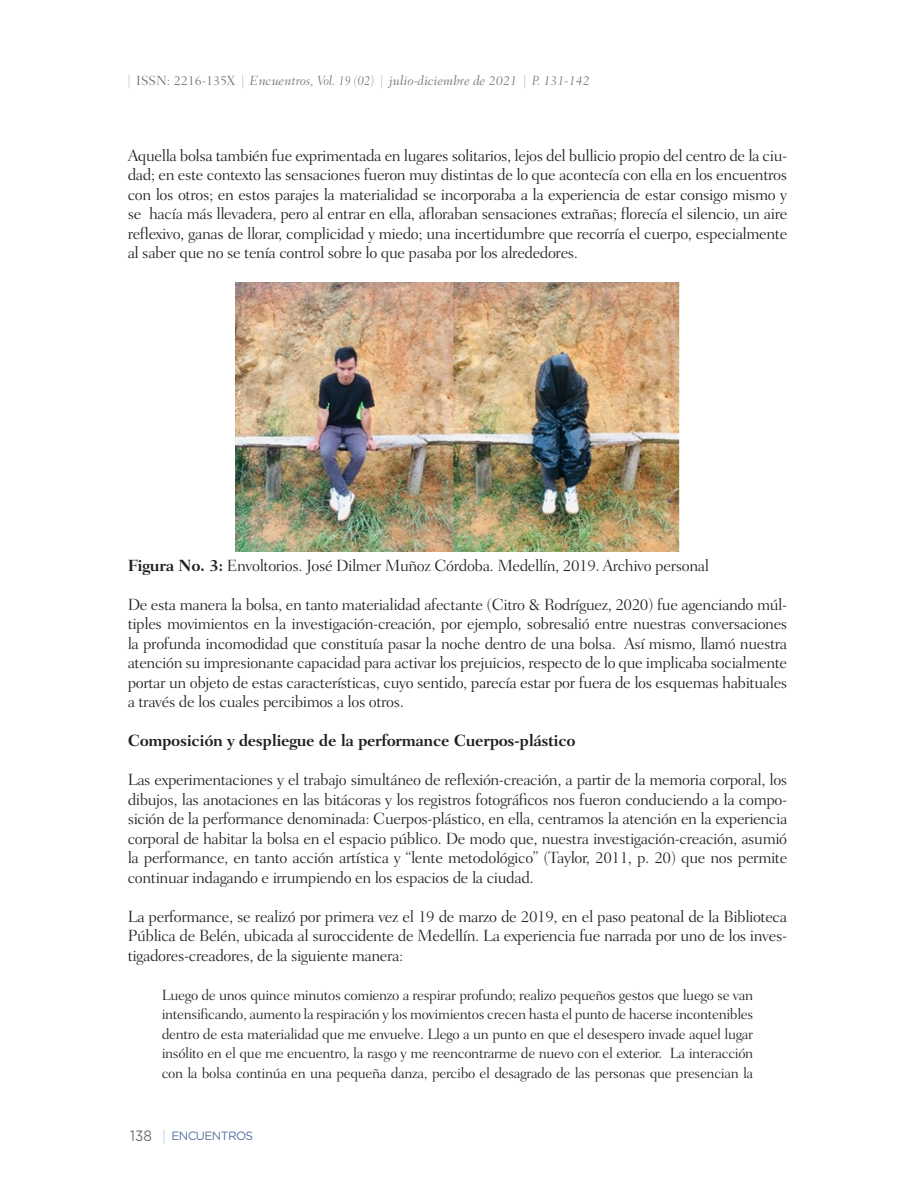
<style>
.page{position:relative;width:915px;height:1191px;background:#fff}
.page>*{position:absolute;margin:0;border:0;box-sizing:border-box;transform-origin:0 0}
.t1{font:300 16.5px/19.5px "Fairfield LT Std";letter-spacing:-.025em;color:#231f20;text-align:justify}
.t2{font:700 16.5px "Fairfield LT Std";letter-spacing:-.025em;color:#231f20}
.t3{font:300 15px/19.5px "Fairfield LT Std";letter-spacing:-.025em;color:#231f20;text-align:justify}
.t4{font:italic 300 13.5px "Fairfield LT Std";color:#6c6d70}
.t5{font:12px "Gotham Rounded";letter-spacing:-.05em;color:#54749f}
.s1{color:#98b2dc}
.s2{font-style:normal}
.s3{font-weight:700}
.s4{font-size:15px;color:#6c6d70}
.s5{font-family:"Fairfield LT Std";font-weight:300;font-style:italic;font-size:13.5px;color:#98b2dc}
</style>
<div class="page">
<img style="left:235px;top:282px;width:444px;height:269px">
<p class="t4" style="left:128px;top:72px;width:463px"><span class="s1">|</span> <span class="s2">ISSN: 2216-135X</span> <span class="s1">|</span> Encuentros, Vol. 19 (02) <span class="s1">|</span> julio-diciembre de 2021 <span class="s1">|</span> P. 131-142</p>
<p class="t1" style="left:128px;top:146px;width:661px">Aquella bolsa también fue exprimentada en lugares solitarios, lejos del bullicio propio del centro de la ciu&shy;dad; en este contexto las sensaciones fueron muy distintas de lo que acontecía con ella en los encuentros con los otros; en estos parajes la materialidad se incorporaba a la experiencia de estar consigo mismo y se hacía más llevadera, pero al entrar en ella, afloraban sensaciones extrañas; florecía el silencio, un aire reflexivo, ganas de llorar, complicidad y miedo; una incertidumbre que recorría el cuerpo, especialmente al saber que no se tenía control sobre lo que pasaba por los alrededores.</p>
<p class="t1" style="left:128px;top:555px;width:582px"><span class="s3">Figura No. 3:</span> Envoltorios. José Dilmer Muñoz Córdoba. Medellín, 2019. Archivo personal</p>
<p class="t1" style="left:128px;top:594px;width:661px">De esta manera la bolsa, en tanto materialidad afectante (Citro &amp; Rodríguez, 2020) fue agenciando múl&shy;tiples movimientos en la investigación-creación, por ejemplo, sobresalió entre nuestras conversaciones la profunda incomodidad que constituía pasar la noche dentro de una bolsa. Así mismo, llamó nuestra atención su impresionante capacidad para activar los prejuicios, respecto de lo que implicaba socialmente portar un objeto de estas características, cuyo sentido, parecía estar por fuera de los esquemas habituales a través de los cuales percibimos a los otros.</p>
<p class="t2" style="left:128px;top:731px;width:449px">Composición y despliegue de la performance Cuerpos-plástico</p>
<p class="t1" style="left:128px;top:770px;width:661px">Las experimentaciones y el trabajo simultáneo de reflexión-creación, a partir de la memoria corporal, los dibujos, las anotaciones en las bitácoras y los registros fotográficos nos fueron conduciendo a la compo&shy;sición de la performance denominada: Cuerpos-plástico, en ella, centramos la atención en la experiencia corporal de habitar la bolsa en el espacio público. De modo que, nuestra investigación-creación, asumió la performance, en tanto acción artística y “lente metodológico” (Taylor, 2011, p. 20) que nos permite continuar indagando e irrumpiendo en los espacios de la ciudad.</p>
<p class="t1" style="left:128px;top:906px;width:661px">La performance, se realizó por primera vez el 19 de marzo de 2019, en el paso peatonal de la Biblioteca Pública de Belén, ubicada al suroccidente de Medellín. La experiencia fue narrada por uno de los inves&shy;tigadores-creadores, de la siguiente manera:</p>
<p class="t3" style="left:162px;top:985px;width:593px">Luego de unos quince minutos comienzo a respirar profundo; realizo pequeños gestos que luego se van intensificando, aumento la respiración y los movimientos crecen hasta el punto de hacerse incontenibles dentro de esta materialidad que me envuelve. Llego a un punto en que el desespero invade aquel lugar insólito en el que me encuentro, la rasgo y me reencontrarme de nuevo con el exterior. La interacción con la bolsa continúa en una pequeña danza, percibo el desagrado de las personas que presencian la</p>
<p class="t5" style="left:130px;top:1127px;width:124px"><span class="s4">138</span> <span class="s5">|</span> ENCUENTROS</p>
</div>
